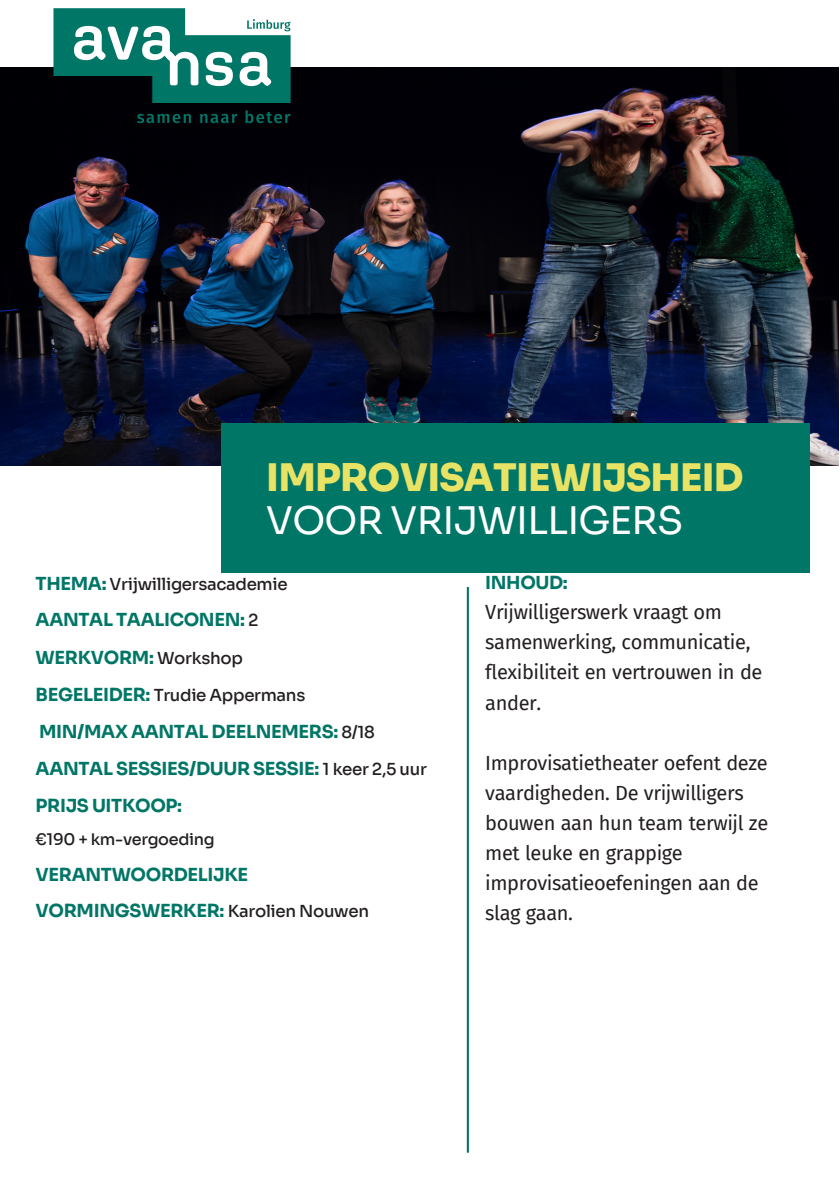
<style>
.page{position:relative;width:840px;height:1191px;background:#fff}
.page>*{position:absolute;margin:0;border:0;box-sizing:border-box;transform-origin:0 0}
.Cover_Big_Header{font:800 38px/42.8px "Sora";letter-spacing:-.02em;color:#e9e365}
.Magazine_Title{font:20px/30px "Fira Sans";letter-spacing:-.02em;color:#231f20}
.Cover_Big_Header-2{font:700 18px/37px "Sora";letter-spacing:-.02em;color:#007667}
.Magazine_Title-2{font:700 18px "Sora";letter-spacing:-.02em;color:#007667}
.Cover_Big_Header-3{font:500 16.6px "Sora";letter-spacing:-.02em;color:#231f20}
.Cover_Big_Header-4{font:500 16px "Sora";letter-spacing:-.02em;color:#231f20}
.s1{font-weight:400;color:#fff}
.s2{font-weight:700;font-size:18px;color:#007667}
.s3{font-weight:500;font-size:16.6px;color:#231f20}
</style>
<div class="page">
<img style="left:0;top:67px;width:838px;height:398px">
<div style="left:221px;top:423px;width:588px;height:150px;background:#007667"></div>
<svg style="left:137px;top:114px;width:54px;height:9px"></svg>
<svg style="left:200px;top:114px;width:37px;height:9px"></svg>
<svg style="left:245px;top:110px;width:45px;height:13px"></svg>
<svg style="left:53px;top:8px;width:237px;height:95px"></svg>
<hr style="left:466px;top:587px;width:2px;height:565px;background:#007667">
<p class="Cover_Big_Header" style="left:266px;top:453px;width:478px">IMPROVISATIEWIJSHEID<br><span class="s1">VOOR VRIJWILLIGERS</span></p>
<p class="Cover_Big_Header-3" style="left:36px;top:570px;width:253px"><span class="s2">THEMA:</span> Vrijwilligersacademie</p>
<p class="Cover_Big_Header-2" style="left:36px;top:599px;width:224px">AANTAL TAALICONEN: <span class="s3">2<br></span>WERKVORM: <span class="s3">Workshop</span></p>
<p class="Cover_Big_Header-3" style="left:36px;top:682px;width:271px"><span class="s2">BEGELEIDER:</span> Trudie Appermans</p>
<p class="Cover_Big_Header-2" style="left:36px;top:711px;width:392px">MIN/MAX AANTAL DEELNEMERS: <span class="s3">8/18<br></span>AANTAL SESSIES/DUUR SESSIE: <span class="s3">1 keer 2,5 uur<br></span>PRIJS UITKOOP:</p>
<p class="Cover_Big_Header-4" style="left:36px;top:826px;width:180px">€190 + km-vergoeding</p>
<p class="Cover_Big_Header-2" style="left:36px;top:854px;width:335px;line-height:36.2px">VERANTWOORDELIJKE<br>VORMINGSWERKER: <span class="s3">Karolien Nouwen</span></p>
<p class="Magazine_Title-2" style="left:485px;top:568px;width:84px">INHOUD:</p>
<p class="Magazine_Title" style="left:485px;top:597px;width:278px">Vrijwilligerswerk vraagt om samenwerking, communicatie, flexibiliteit en vertrouwen in de ander.</p>
<p class="Magazine_Title" style="left:485px;top:747px;width:284px">Improvisatietheater oefent deze vaardigheden. De vrijwilligers bouwen aan hun team terwijl ze met leuke en grappige improvisatieoefeningen aan de slag gaan.</p>
</div>
